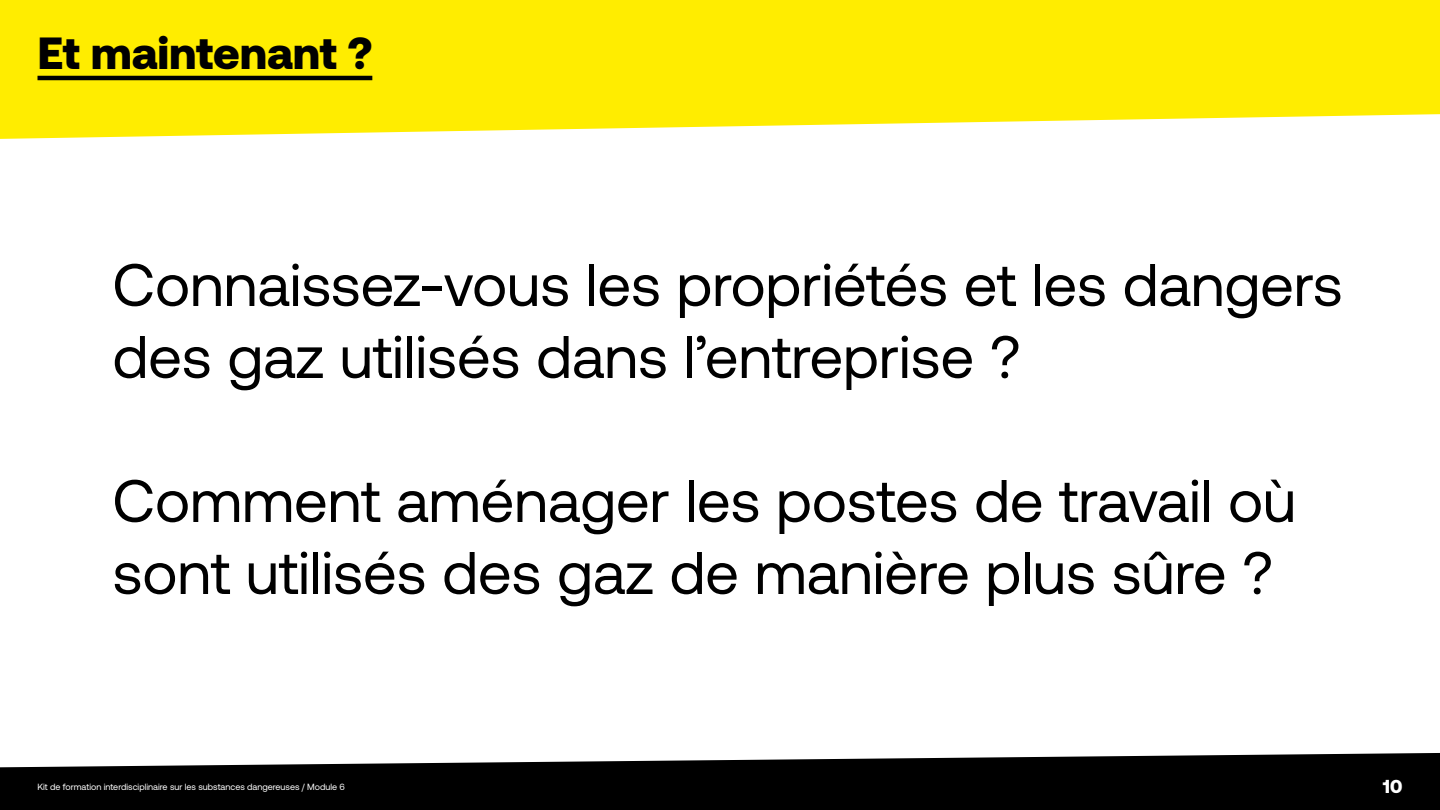
<style>
.page{position:relative;width:1440px;height:810px;background:#fff}
.page>*{position:absolute;margin:0;border:0;box-sizing:border-box;transform-origin:0 0}
.t1{font:60px/72px "Aeonik";color:#000}
.t2{font:900 45px "Aeonik";color:#000}
.t3{font:900 18.75px "Aeonik";color:#fff}
.t4{font:9px "Aeonik";color:#fff}
</style>
<div class="page">
<svg style="left:0;top:753px;width:1440px;height:57px;fill:#000"></svg>
<svg style="left:0;top:0;width:1440px;height:139px;fill:#ffed00"></svg>
<hr style="left:38px;top:76px;width:334px;height:4px;background:#000">
<p class="t2" style="left:38px;top:27px;width:336px">Et maintenant ?</p>
<p class="t1" style="left:112px;top:249px;width:1232px">Connaissez-vous les propriétés et les dangers des gaz utilisés dans l’entreprise ?</p>
<p class="t1" style="left:112px;top:465px;width:1185px">Comment aménager les postes de travail où sont utilisés des gaz de manière plus sûre ?</p>
<p class="t4" style="left:38px;top:782px;width:309px">Kit de formation interdisciplinaire sur les substances dangereuses / Module 6</p>
<p class="t3" style="left:1383px;top:775px;width:21px">10</p>
</div>
